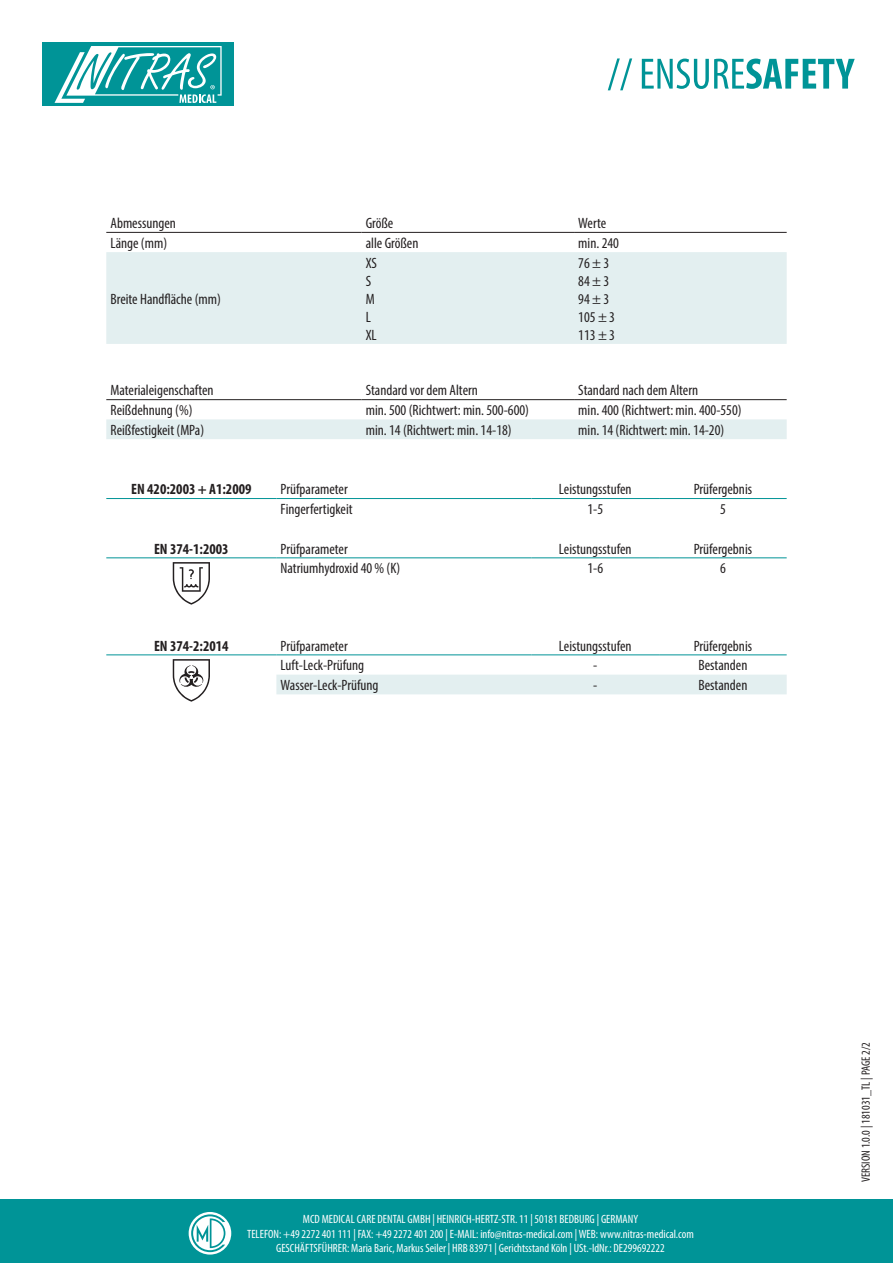
<style>
.page{position:relative;width:893px;height:1263px;background:#fff}
.page>*{position:absolute;margin:0;border:0;box-sizing:border-box;transform-origin:0 0}
.t1{font:condensed 15px "Myriad Pro";color:#231f20}
.t2{font:700 condensed 15px "Myriad Pro";color:#231f20}
.t3{font:condensed 12px/14.4px "Myriad Pro";color:#fff;text-align:center}
.t4{font:condensed 12px "Myriad Pro";color:#231f20}
</style>
<div class="page">
<div style="left:0;top:1199px;width:893px;height:64px;background:#009497"></div>
<svg style="left:608px;top:58px;width:247px;height:32px"></svg>
<svg style="left:189px;top:1212px;width:42px;height:42px"></svg>
<div style="left:43px;top:43px;width:191px;height:63px;background:#009497"></div>
<svg style="left:55px;top:46px;width:167px;height:57px"></svg>
<div style="left:106px;top:252px;width:681px;height:92px;background:#e3eff0"></div>
<hr style="left:106px;top:232px;width:255px;height:1px;background:#231f20">
<hr style="left:361px;top:232px;width:213px;height:1px;background:#231f20">
<hr style="left:574px;top:232px;width:213px;height:1px;background:#231f20">
<svg style="left:106px;top:400px;width:681px;height:39px"></svg>
<hr style="left:106px;top:399px;width:255px;height:1px;background:#231f20">
<hr style="left:361px;top:399px;width:213px;height:1px;background:#231f20">
<hr style="left:574px;top:399px;width:213px;height:1px;background:#231f20">
<hr style="left:106px;top:498px;width:170px;height:1px;background:#009497">
<hr style="left:276px;top:498px;width:255px;height:1px;background:#009497">
<hr style="left:531px;top:498px;width:128px;height:1px;background:#009497">
<hr style="left:659px;top:498px;width:128px;height:1px;background:#009497">
<hr style="left:106px;top:557px;width:170px;height:1px;background:#009497">
<hr style="left:276px;top:557px;width:255px;height:1px;background:#009497">
<hr style="left:531px;top:557px;width:128px;height:1px;background:#009497">
<hr style="left:659px;top:557px;width:128px;height:1px;background:#009497">
<svg style="left:173px;top:562px;width:37px;height:43px"></svg>
<div style="left:276px;top:675px;width:511px;height:19px;background:#e3eff0"></div>
<hr style="left:106px;top:654px;width:170px;height:1px;background:#009497">
<hr style="left:276px;top:654px;width:255px;height:1px;background:#009497">
<hr style="left:531px;top:654px;width:128px;height:1px;background:#009497">
<hr style="left:659px;top:654px;width:128px;height:1px;background:#009497">
<svg style="left:173px;top:659px;width:37px;height:43px"></svg>
<p class="t1" style="left:111px;top:214px;width:67px">Abmessungen</p>
<p class="t1" style="left:366px;top:214px;width:29px">Größe</p>
<p class="t1" style="left:578px;top:214px;width:29px">Werte</p>
<p class="t1" style="left:111px;top:234px;width:58px">Länge (mm)</p>
<p class="t1" style="left:366px;top:234px;width:54px">alle Größen</p>
<p class="t1" style="left:578px;top:234px;width:42px">min. 240</p>
<p class="t1" style="left:111px;top:290px;width:112px">Breite Handfläche (mm)</p>
<p class="t1" style="left:366px;top:254px;width:13px">XS</p>
<p class="t1" style="left:366px;top:272px;width:7px">S</p>
<p class="t1" style="left:366px;top:290px;width:10px">M</p>
<p class="t1" style="left:366px;top:308px;width:7px">L</p>
<p class="t1" style="left:366px;top:326px;width:13px">XL</p>
<p class="t1" style="left:578px;top:254px;width:32px">76 ± 3</p>
<p class="t1" style="left:578px;top:272px;width:32px">84 ± 3</p>
<p class="t1" style="left:578px;top:290px;width:32px">94 ± 3</p>
<p class="t1" style="left:578px;top:308px;width:38px">105 ± 3</p>
<p class="t1" style="left:578px;top:326px;width:38px">113 ± 3</p>
<p class="t1" style="left:111px;top:381px;width:105px">Materialeigenschaften</p>
<p class="t1" style="left:366px;top:381px;width:114px">Standard vor dem Altern</p>
<p class="t1" style="left:578px;top:381px;width:121px">Standard nach dem Altern</p>
<p class="t1" style="left:111px;top:401px;width:84px">Reißdehnung (%)</p>
<p class="t1" style="left:366px;top:401px;width:165px">min. 500 (Richtwert: min. 500-600)</p>
<p class="t1" style="left:578px;top:401px;width:165px">min. 400 (Richtwert: min. 400-550)</p>
<p class="t1" style="left:111px;top:421px;width:95px">Reißfestigkeit (MPa)</p>
<p class="t1" style="left:366px;top:421px;width:148px">min. 14 (Richtwert: min. 14-18)</p>
<p class="t1" style="left:578px;top:421px;width:148px">min. 14 (Richtwert: min. 14-20)</p>
<p class="t2" style="left:131px;top:480px;width:122px">EN 420:2003 + A1:2009</p>
<p class="t1" style="left:281px;top:480px;width:69px">Prüfparameter</p>
<p class="t1" style="left:559px;top:480px;width:74px">Leistungsstufen</p>
<p class="t1" style="left:694px;top:480px;width:60px">Prüfergebnis</p>
<p class="t1" style="left:281px;top:500px;width:73px">Fingerfertigkeit</p>
<p class="t1" style="left:587px;top:500px;width:17px">1-5</p>
<p class="t1" style="left:720px;top:500px;width:7px">5</p>
<p class="t2" style="left:154px;top:539px;width:76px">EN 374-1:2003</p>
<p class="t1" style="left:281px;top:540px;width:69px">Prüfparameter</p>
<p class="t1" style="left:559px;top:540px;width:74px">Leistungsstufen</p>
<p class="t1" style="left:694px;top:540px;width:60px">Prüfergebnis</p>
<p class="t1" style="left:281px;top:559px;width:121px">Natriumhydroxid 40 % (K)</p>
<p class="t1" style="left:587px;top:559px;width:17px">1-6</p>
<p class="t1" style="left:720px;top:559px;width:7px">6</p>
<p class="t2" style="left:154px;top:636px;width:76px">EN 374-2:2014</p>
<p class="t1" style="left:281px;top:637px;width:69px">Prüfparameter</p>
<p class="t1" style="left:559px;top:637px;width:74px">Leistungsstufen</p>
<p class="t1" style="left:694px;top:637px;width:60px">Prüfergebnis</p>
<p class="t1" style="left:281px;top:656px;width:85px">Luft-Leck-Prüfung</p>
<p class="t1" style="left:593px;top:656px;width:6px">-</p>
<p class="t1" style="left:698px;top:656px;width:51px">Bestanden</p>
<p class="t1" style="left:281px;top:676px;width:99px">Wasser-Leck-Prüfung</p>
<p class="t1" style="left:593px;top:676px;width:6px">-</p>
<p class="t1" style="left:698px;top:676px;width:51px">Bestanden</p>
<p class="t3" style="left:247px;top:1212px;width:448px">MCD MEDICAL CARE DENTAL GMBH | HEINRICH-HERTZ-STR. 11 | 50181 BEDBURG | GERMANY<br>TELEFON: +49 2272 401 111 | FAX: +49 2272 401 200 | E-MAIL: info@nitras-medical.com | WEB: www.nitras-medical.com<br>GESCHÄFTSFÜHRER: Maria Baric, Markus Seiler | HRB 83971 | Gerichtsstand Köln | USt.-IdNr.: DE299692222</p>
<p class="t4" style="left:859px;top:1182px;width:141px;rotate:-90deg">VERSION 1.0.0 | 181031_TL | PAGE 2/2</p>
</div>
